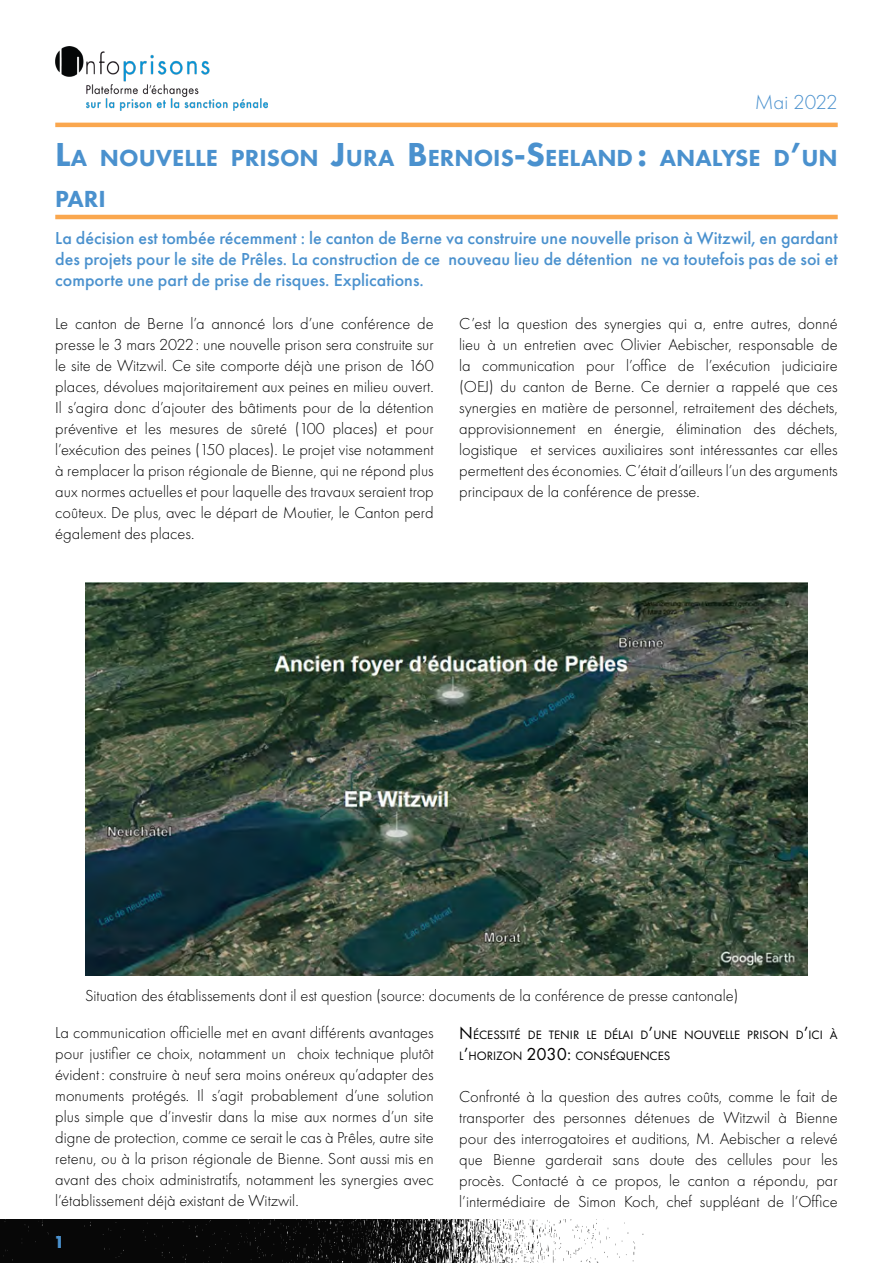
<style>
.page{position:relative;width:893px;height:1263px;background:#fff}
.page>*{position:absolute;margin:0;border:0;box-sizing:border-box;transform-origin:0 0}
.t1{font:800 24.15px/41.4px "Futura PT";color:#4a91ce}
.t2{font:300 21px "Futura PT";color:#4a91ce}
.t3{font:500 18px/21px "Futura PT";color:#4a91ce;text-align:justify}
.t4{font:700 18px "Futura PT";color:#4a91ce}
.t5{font:300 16.5px/21px "Futura PT";color:#000;text-align:justify}
.t6{font:12.6px/21px "Futura PT";color:#000}
.s1{font-size:34.5px}
.s2{font-size:18px}
</style>
<div class="page">
<hr style="left:55px;top:215px;width:783px;height:4px;background:#faa74e">
<hr style="left:55px;top:123px;width:783px;height:4px;background:#faa74e">
<img style="left:0;top:1219px;width:644px;height:44px">
<img style="left:55px;top:47px;width:213px;height:64px">
<img style="left:85px;top:583px;width:723px;height:393px">
<p class="t2" style="left:755px;top:90px;width:84px">Mai 2022</p>
<h1 class="t1" style="left:55px;top:136px;width:784px"><span class="s1">L</span>A NOUVELLE PRISON <span class="s1">J</span>URA <span class="s1">B</span>ERNOIS<span class="s1">-S</span>EELAND <span class="s1">:</span> ANALYSE D<span class="s1">’</span>UN<br>PARI</h1>
<p class="t3" style="left:55px;top:228px;width:784px">La décision est tombée récemment : le canton de Berne va construire une nouvelle prison à Witzwil, en gardant des projets pour le site de Prêles. La construction de ce nouveau lieu de détention ne va toutefois pas de soi et comporte une part de prise de risques. Explications.</p>
<p class="t5" style="left:55px;top:313px;width:380px">Le canton de Berne l’a annoncé lors d’une conférence de presse le 3 mars 2022: une nouvelle prison sera construite sur le site de Witzwil. Ce site comporte déjà une prison de 160 places, dévolues majoritairement aux peines en milieu ouvert.<br>Il s’agira donc d’ajouter des bâtiments pour de la détention préventive et les mesures de sûreté (100 places) et pour l’exécution des peines (150 places). Le projet vise notamment à remplacer la prison régionale de Bienne, qui ne répond plus aux normes actuelles et pour laquelle des travaux seraient trop coûteux. De plus, avec le départ de Moutier, le Canton perd également des places.</p>
<p class="t5" style="left:459px;top:314px;width:380px">C’est la question des synergies qui a, entre autres, donné lieu à un entretien avec Olivier Aebischer, responsable de la communication pour l’office de l’exécution judiciaire (OEJ) du canton de Berne. Ce dernier a rappelé que ces synergies en matière de personnel, retraitement des déchets, approvisionnement en énergie, élimination des déchets, logistique et services auxiliaires sont intéressantes car elles permettent des économies. C’était d’ailleurs l’un des arguments principaux de la conférence de presse.</p>
<p class="t5" style="left:85px;top:985px;width:655px">Situation des établissements dont il est question (source: documents de la conférence de presse cantonale)</p>
<p class="t5" style="left:55px;top:1022px;width:380px">La communication officielle met en avant différents avantages pour justifier ce choix, notamment un choix technique plutôt évident : construire à neuf sera moins onéreux qu’adapter des monuments protégés. Il s’agit probablement d’une solution plus simple que d’investir dans la mise aux normes d’un site digne de protection, comme ce serait le cas à Prêles, autre site retenu, ou à la prison régionale de Bienne. Sont aussi mis en avant des choix administratifs, notamment les synergies avec l’établissement déjà existant de Witzwil.</p>
<p class="t6" style="left:459px;top:1024px;width:380px"><span class="s2">N</span>ÉCESSITÉ DE TEN IR LE DÉLAI D<span class="s2">’</span>UN E NOUVELLE PRISON D<span class="s2">’</span>ICI À<br>L<span class="s2">’</span>HORIZON <span class="s2">2030:</span> CONSÉQUENCES</p>
<p class="t5" style="left:459px;top:1086px;width:380px">Confronté à la question des autres coûts, comme le fait de transporter des personnes détenues de Witzwil à Bienne pour des interrogatoires et auditions, M. Aebischer a relevé que Bienne garderait sans doute des cellules pour les procès. Contacté à ce propos, le canton a répondu, par l’intermédiaire de Simon Koch, chef suppléant de l’Office</p>
<p class="t4" style="left:54px;top:1230px;width:12px">1</p>
</div>
